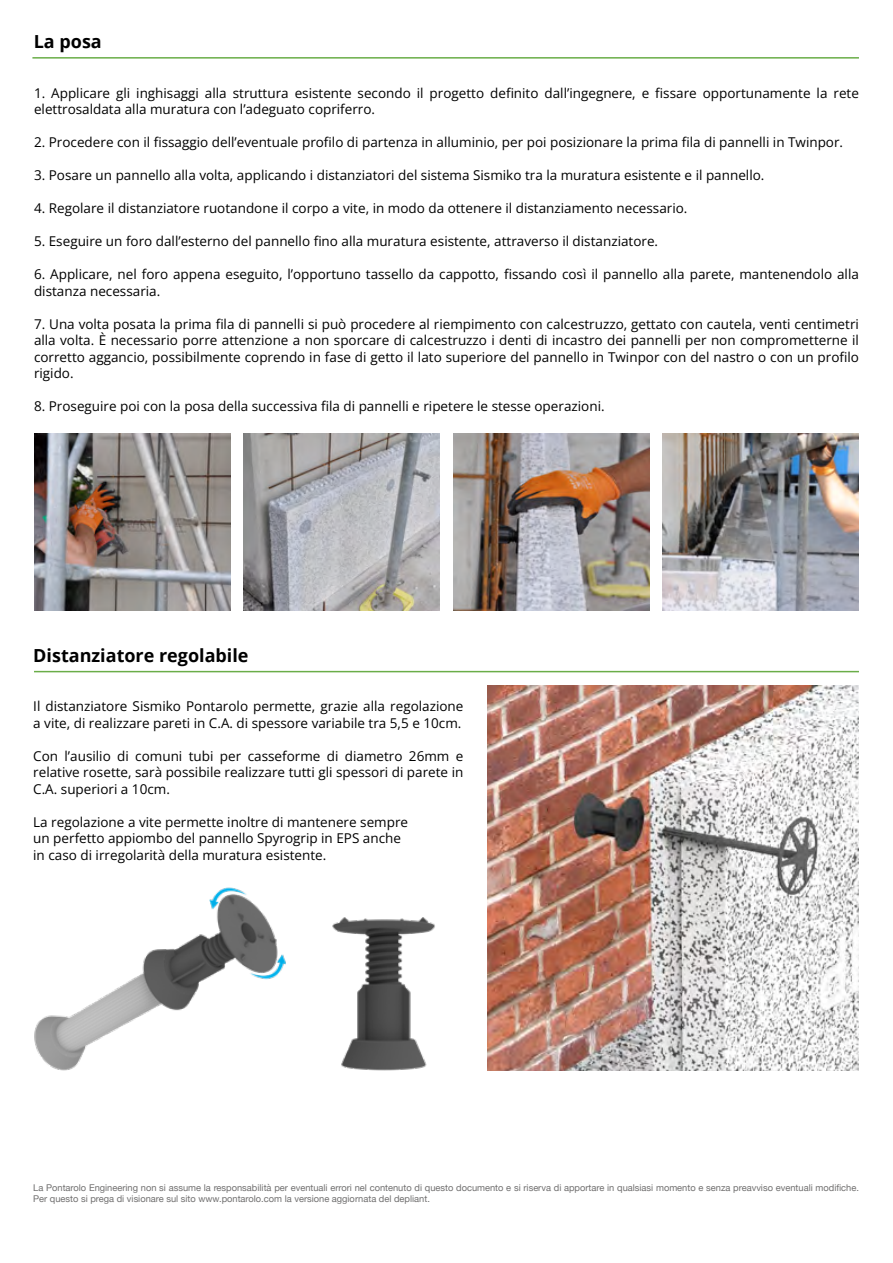
<style>
.page{position:relative;width:893px;height:1263px;background:#fff}
.page>*{position:absolute;margin:0;border:0;box-sizing:border-box;transform-origin:0 0}
.t1{font:700 18px "Open Sans";color:#000}
.t2{font:13.5px/16.5px "Open Sans";color:#000}
.t3{font:9.3px/11.1px "Helvetica Neue";color:#706f6f}
</style>
<div class="page">
<hr style="left:32px;top:57px;width:827px;height:2px;background:#6aad48">
<img style="left:34px;top:434px;width:196px;height:176px">
<img style="left:244px;top:434px;width:196px;height:176px">
<img style="left:453px;top:434px;width:196px;height:176px">
<img style="left:662px;top:434px;width:197px;height:176px">
<img style="left:487px;top:686px;width:372px;height:384px">
<hr style="left:34px;top:671px;width:825px;height:1px;background:#6aad48">
<img style="left:34px;top:887px;width:252px;height:183px">
<img style="left:332px;top:917px;width:103px;height:153px">
<h1 class="t1" style="left:34px;top:29px;width:70px">La posa</h1>
<p class="t2" style="left:34px;top:84px;width:826px">1. Applicare gli inghisaggi alla struttura esistente secondo il progetto definito dall’ingegnere, e fissare opportunamente la rete elettrosaldata alla muratura con l’adeguato copriferro.</p>
<p class="t2" style="left:34px;top:134px;width:811px">2. Procedere con il fissaggio dell’eventuale profilo di partenza in alluminio, per poi posizionare la prima fila di pannelli in Twinpor.</p>
<p class="t2" style="left:34px;top:167px;width:732px">3. Posare un pannello alla volta, applicando i distanziatori del sistema Sismiko tra la muratura esistente e il pannello.</p>
<p class="t2" style="left:34px;top:200px;width:655px">4. Regolare il distanziatore ruotandone il corpo a vite, in modo da ottenere il distanziamento necessario.</p>
<p class="t2" style="left:34px;top:233px;width:626px">5. Eseguire un foro dall’esterno del pannello fino alla muratura esistente, attraverso il distanziatore.</p>
<p class="t2" style="left:34px;top:266px;width:826px">6. Applicare, nel foro appena eseguito, l’opportuno tassello da cappotto, fissando così il pannello alla parete, mantenendolo alla distanza necessaria.</p>
<p class="t2" style="left:34px;top:315px;width:826px;text-align:justify">7. Una volta posata la prima fila di pannelli si può procedere al riempimento con calcestruzzo, gettato con cautela, venti centimetri alla volta. È necessario porre attenzione a non sporcare di calcestruzzo i denti di incastro dei pannelli per non comprometterne il corretto aggancio, possibilmente coprendo in fase di getto il lato superiore del pannello in Twinpor con del nastro o con un profilo rigido.</p>
<p class="t2" style="left:34px;top:398px;width:572px">8. Proseguire poi con la posa della successiva fila di pannelli e ripetere le stesse operazioni.</p>
<h1 class="t1" style="left:33px;top:642px;width:217px">Distanziatore regolabile</h1>
<p class="t2" style="left:33px;top:698px;width:432px">Il distanziatore Sismiko Pontarolo permette, grazie alla regolazione a vite, di realizzare pareti in C.A. di spessore variabile tra 5,5 e 10cm.</p>
<p class="t2" style="left:33px;top:747px;width:432px;text-align:justify">Con l’ausilio di comuni tubi per casseforme di diametro 26mm e relative rosette, sarà possibile realizzare tutti gli spessori di parete in C.A. superiori a 10cm.</p>
<p class="t2" style="left:33px;top:813px;width:376px">La regolazione a vite permette inoltre di mantenere sempre un perfetto appiombo del pannello Spyrogrip in EPS anche in caso di irregolarità della muratura esistente.</p>
<p class="t3" style="left:33px;top:1182px;width:827px">La Pontarolo Engineering non si assume la responsabilità per eventuali errori nel contenuto di questo documento e si riserva di apportare in qualsiasi momento e senza preavviso eventuali modifiche.<br>Per questo si prega di visionare sul sito www.pontarolo.com la versione aggiornata del depliant.</p>
</div>
